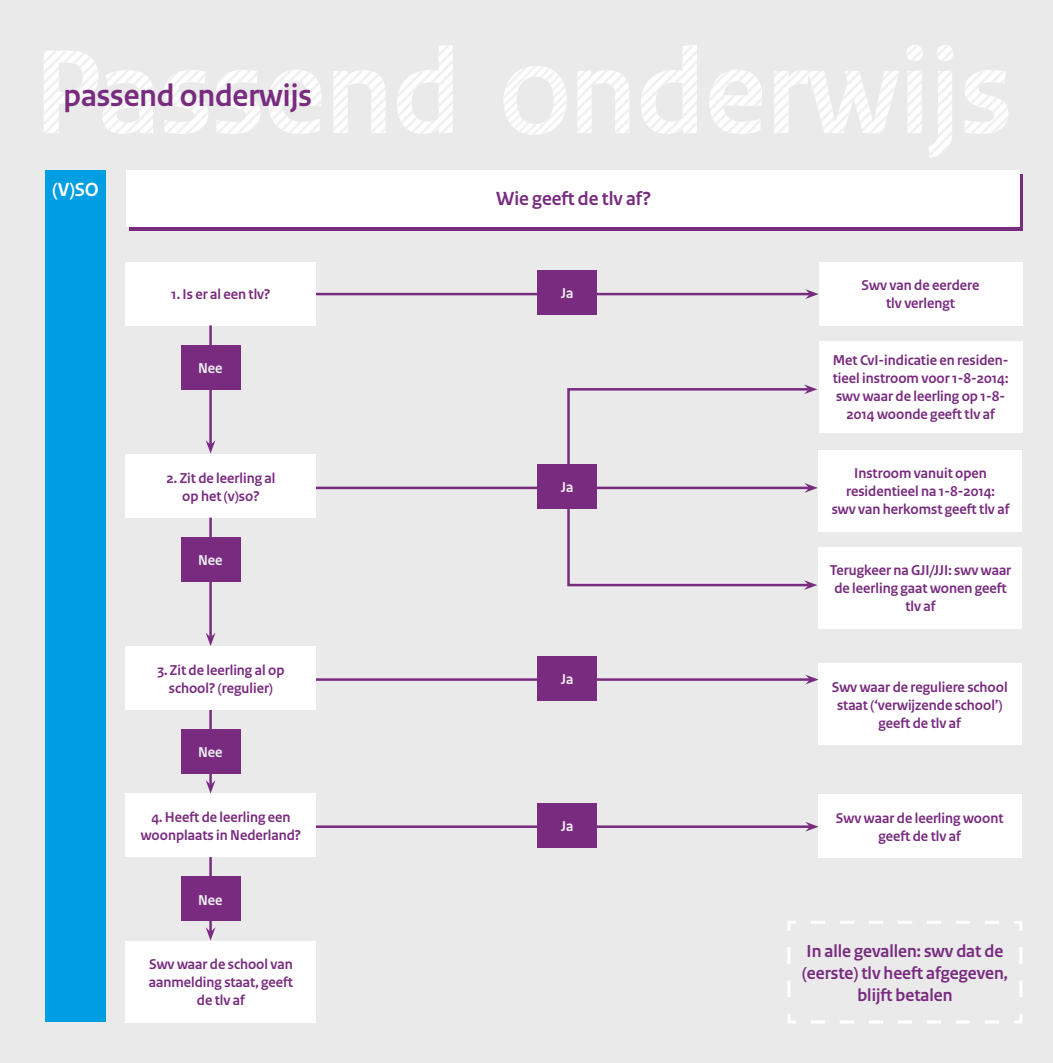
<style>
.page{position:relative;width:1053px;height:1063px;background:#fff}
.page>*{position:absolute;margin:0;border:0;box-sizing:border-box;transform-origin:0 0}
.t1{font:700 32.5px "Rijksoverheid Sans Heading";color:#782b7f}
.t2{font:700 20px "Rijksoverheid Sans Heading";color:#782b7f}
.t3{font:700 20px "Rijksoverheid Sans Heading";color:#fff}
.t4{font:700 18.25px/22px "Rijksoverheid Sans Heading";color:#782b7f;text-align:center}
.t5{font:700 15px/18px "Rijksoverheid Sans Heading";color:#782b7f;text-align:center}
.t6{font:700 15px "Rijksoverheid Sans Heading";color:#f0f0f1}
</style>
<div class="page">
<div style="left:0;top:0;width:1052px;height:1063px;background:#eaeaea"></div>
<svg style="left:44px;top:46px;width:964px;height:88px"></svg>
<svg style="left:129px;top:174px;width:893px;height:56px;background:#9a609f"></svg>
<div style="left:126px;top:170px;width:893px;height:56px;background:#fff"></div>
<svg style="left:503px;top:66px;width:63px;height:69px"></svg>
<hr style="left:210px;top:293px;width:600px;height:2px;background:#782b7f">
<svg style="left:805px;top:289px;width:13px;height:10px"></svg>
<hr style="left:210px;top:487px;width:599px;height:2px;background:#782b7f">
<svg style="left:804px;top:483px;width:13px;height:10px"></svg>
<svg style="left:566px;top:384px;width:251px;height:81px"></svg>
<svg style="left:567px;top:509px;width:250px;height:81px"></svg>
<hr style="left:210px;top:678px;width:600px;height:3px;background:#782b7f">
<svg style="left:805px;top:675px;width:12px;height:9px"></svg>
<hr style="left:210px;top:825px;width:600px;height:3px;background:#782b7f">
<svg style="left:805px;top:822px;width:12px;height:10px"></svg>
<div style="left:126px;top:262px;width:190px;height:63px;background:#fff"></div>
<div style="left:126px;top:454px;width:190px;height:64px;background:#fff"></div>
<div style="left:126px;top:646px;width:190px;height:64px;background:#fff"></div>
<div style="left:126px;top:794px;width:190px;height:63px;background:#fff"></div>
<div style="left:126px;top:941px;width:190px;height:81px;background:#fff"></div>
<div style="left:818px;top:262px;width:204px;height:63px;background:#fff"></div>
<div style="left:818px;top:341px;width:204px;height:92px;background:#fff"></div>
<div style="left:817px;top:664px;width:204px;height:81px;background:#fff"></div>
<div style="left:817px;top:450px;width:204px;height:82px;background:#fff"></div>
<div style="left:817px;top:547px;width:204px;height:82px;background:#fff"></div>
<div style="left:817px;top:794px;width:204px;height:64px;background:#fff"></div>
<svg style="left:787px;top:921px;width:235px;height:103px"></svg>
<div style="left:46px;top:170px;width:60px;height:852px;background:#009fe3"></div>
<hr style="left:209px;top:518px;width:3px;height:119px;background:#782b7f">
<svg style="left:206px;top:633px;width:9px;height:13px"></svg>
<hr style="left:209px;top:325px;width:3px;height:120px;background:#782b7f">
<svg style="left:206px;top:440px;width:9px;height:14px"></svg>
<hr style="left:209px;top:710px;width:3px;height:75px;background:#782b7f">
<svg style="left:206px;top:780px;width:9px;height:14px"></svg>
<hr style="left:209px;top:857px;width:3px;height:75px;background:#782b7f">
<svg style="left:206px;top:927px;width:9px;height:14px"></svg>
<div style="left:537px;top:271px;width:60px;height:44px;background:#782b7f"></div>
<div style="left:537px;top:465px;width:60px;height:44px;background:#782b7f"></div>
<div style="left:537px;top:656px;width:60px;height:44px;background:#782b7f"></div>
<div style="left:537px;top:803px;width:60px;height:44px;background:#782b7f"></div>
<div style="left:181px;top:537px;width:59px;height:44px;background:#782b7f"></div>
<div style="left:181px;top:345px;width:59px;height:44px;background:#782b7f"></div>
<div style="left:181px;top:730px;width:59px;height:44px;background:#782b7f"></div>
<div style="left:181px;top:877px;width:59px;height:44px;background:#782b7f"></div>
<h1 class="t1" style="left:63px;top:77px;width:250px">passend onderwijs</h1>
<h2 class="t3" style="left:52px;top:178px;width:48px">(V)SO</h2>
<p class="t5" style="left:171px;top:286px;width:101px">1. Is er al een tlv?</p>
<p class="t6" style="left:198px;top:359px;width:26px">Nee</p>
<p class="t5" style="left:166px;top:469px;width:110px">2. Zit de leerling al op het (v)so?</p>
<p class="t6" style="left:198px;top:552px;width:26px">Nee</p>
<p class="t5" style="left:157px;top:661px;width:129px">3. Zit de leerling al op school? (regulier)</p>
<p class="t6" style="left:198px;top:744px;width:26px">Nee</p>
<p class="t5" style="left:141px;top:808px;width:162px">4. Heeft de leerling een woonplaats in Nederland?</p>
<p class="t6" style="left:198px;top:891px;width:26px">Nee</p>
<p class="t5" style="left:149px;top:955px;width:146px">Swv waar de school van aanmelding staat, geeft de tlv af</p>
<h2 class="t2" style="left:496px;top:187px;width:157px">Wie geeft de tlv af?</h2>
<p class="t6" style="left:561px;top:285px;width:14px">Ja</p>
<p class="t6" style="left:561px;top:479px;width:14px">Ja</p>
<p class="t6" style="left:561px;top:671px;width:14px">Ja</p>
<p class="t6" style="left:561px;top:818px;width:14px">Ja</p>
<p class="t5" style="left:861px;top:277px;width:119px">Swv van de eerdere tlv verlengt</p>
<p class="t5" style="left:832px;top:351px;width:177px">Met CvI-indicatie en residen&shy;tieel instroom voor 1-8-2014: swv waar de leerling op 1-8-<br>2014 woonde geeft tlv af</p>
<p class="t5" style="left:831px;top:465px;width:179px">Instroom vanuit open residentieel na 1-8-2014:<br>swv van herkomst geeft tlv af</p>
<p class="t5" style="left:829px;top:562px;width:183px">Terugkeer na GJI/JJI: swv waar de leerling gaat wonen geeft tlv af</p>
<p class="t5" style="left:831px;top:678px;width:177px">Swv waar de reguliere school staat (‘verwijzende school’) geeft de tlv af</p>
<p class="t5" style="left:835px;top:809px;width:169px">Swv waar de leerling woont geeft de tlv af</p>
<p class="t4" style="left:802px;top:940px;width:207px">In alle gevallen: swv dat de (eerste) tlv heeft afgegeven, blijft betalen</p>
</div>
